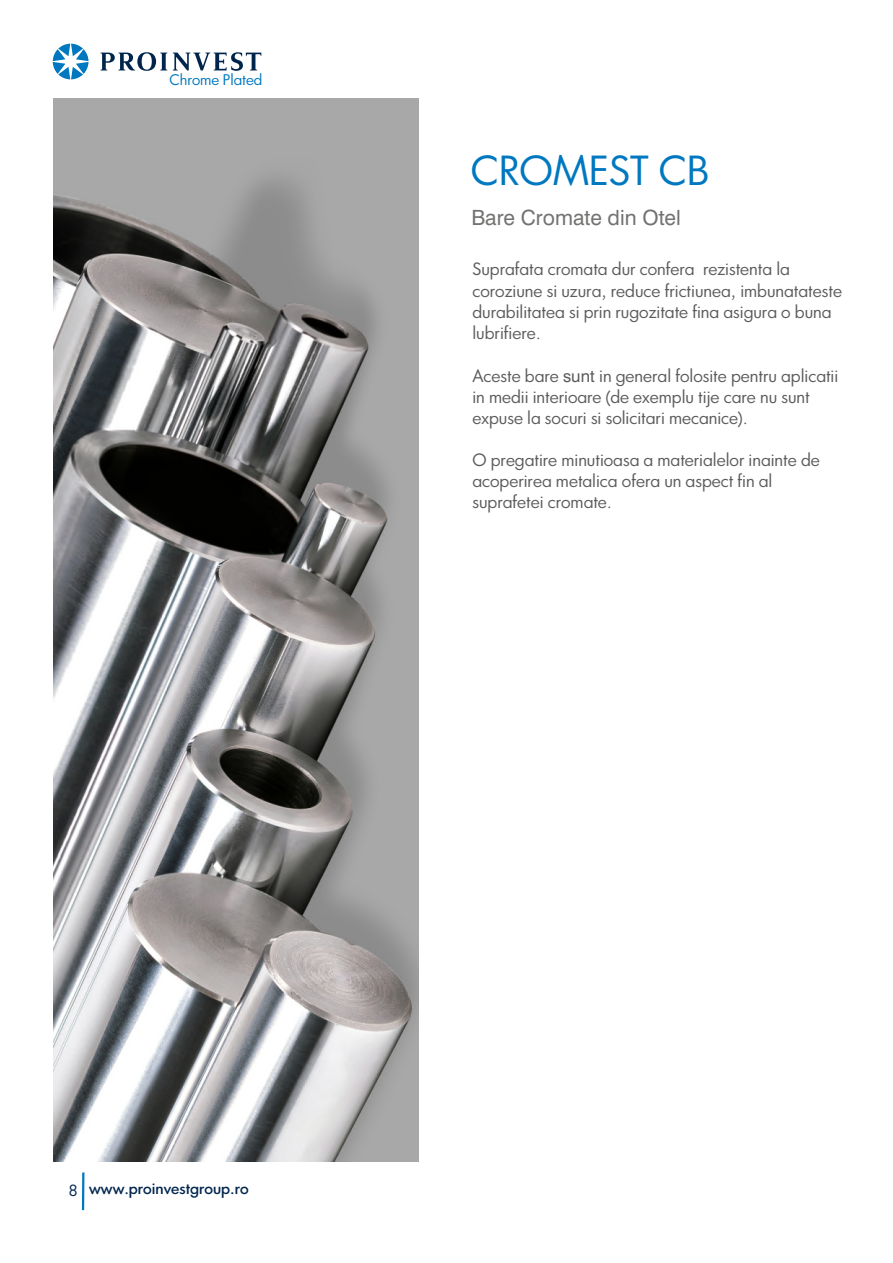
<style>
.page{position:relative;width:893px;height:1263px;background:#fff}
.page>*{position:absolute;margin:0;border:0;box-sizing:border-box;transform-origin:0 0}
.t1{font:39px "Luz Sans";color:#0078bf}
.t2{font:21px "Swiss 721 BT";color:#727271}
.t3{font:16.5px/21px "Luz Sans";color:#5b5b5b}
.t4{font:500 14.55px "Luz Sans";color:#00254d}
.t5{font:14.25px "Luz Sans";color:#0078bf}
.s1{font-family:"Swiss 721 BT"}
.s2{font-weight:400;font-size:15px}
</style>
<div class="page">
<img style="left:54px;top:99px;width:364px;height:1063px">
<hr style="left:82px;top:1172px;width:2px;height:38px;background:#0078bf">
<svg style="left:100px;top:52px;width:161px;height:19px"></svg>
<svg style="left:53px;top:44px;width:36px;height:35px"></svg>
<p class="t5" style="left:170px;top:73px;width:94px">Chrome Plated</p>
<h1 class="t1" style="left:471px;top:153px;width:240px">CROMEST CB</h1>
<p class="t2" style="left:471px;top:209px;width:211px">Bare Cromate din Otel</p>
<p class="t3" style="left:472px;top:260px;width:371px">Suprafata cromata dur confera rezistenta la coroziune si uzura, reduce frictiunea, imbunatateste durabilitatea si prin rugozitate fina asigura o buna lubrifiere.</p>
<p class="t3" style="left:472px;top:366px;width:367px">Aceste bare <span class="s1">sunt</span> in general folosite pentru aplicatii in medii interioare (de exemplu tije care nu sunt expuse la socuri si solicitari mecanice).</p>
<p class="t3" style="left:472px;top:450px;width:349px">O pregatire minutioasa a materialelor inainte de acoperirea metalica ofera un aspect fin al suprafetei cromate.</p>
<p class="t4" style="left:69px;top:1182px;width:182px"><span class="s2">8</span> www.proinvestgroup.ro</p>
</div>
